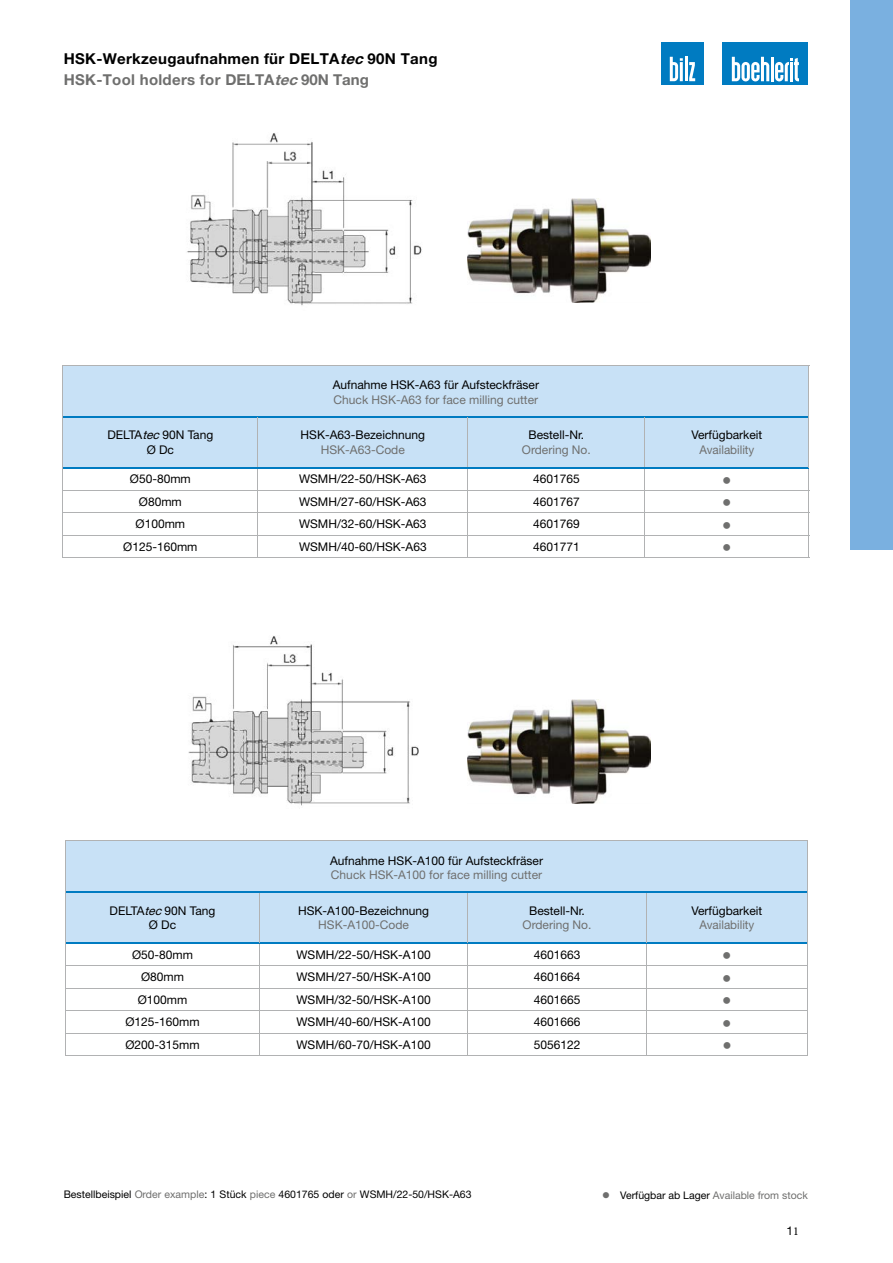
<style>
.page{position:relative;width:893px;height:1263px;background:#fff}
.page>*{position:absolute;margin:0;border:0;box-sizing:border-box;transform-origin:0 0}
.t1{font:700 15px/21px "Helvetica Neue LT Pro";letter-spacing:.02em;color:#000}
.t2{font:12px/14.4px "Helvetica Neue LT Pro";color:#000;text-align:center}
.t3{font:12px "Helvetica Neue LT Pro";color:#6f6f6e}
.t4{font:10.5px "Helvetica Neue LT Pro";color:#000}
.t5{font:10.5px "Helvetica Neue LT Pro";color:#6f6f6e}
.s1{font-style:italic}
.s2{color:#6f6f6e}
.s3{font-style:italic;color:#6f6f6e}
.s4{color:#000}
.s5{font-family:"Minion Pro"}
</style>
<div class="page">
<div style="left:723px;top:43px;width:85px;height:42px;background:#007bc1"></div>
<hr style="left:771px;top:57px;width:3px;height:24px;background:#fff">
<svg style="left:775px;top:58px;width:24px;height:23px"></svg>
<svg style="left:732px;top:57px;width:37px;height:24px"></svg>
<div style="left:661px;top:43px;width:43px;height:42px;background:#007bc1"></div>
<svg style="left:689px;top:62px;width:6px;height:19px"></svg>
<hr style="left:684px;top:57px;width:3px;height:24px;background:#fff">
<svg style="left:670px;top:57px;width:13px;height:24px"></svg>
<div style="left:63px;top:366px;width:746px;height:51px;background:#c8e1f6"></div>
<hr style="left:62px;top:365px;width:196px;height:1px;background:#b1b2b3">
<hr style="left:62px;top:366px;width:1px;height:51px;background:#b1b2b3">
<hr style="left:258px;top:365px;width:210px;height:1px;background:#b1b2b3">
<hr style="left:468px;top:365px;width:177px;height:1px;background:#b1b2b3">
<hr style="left:645px;top:365px;width:164px;height:1px;background:#b1b2b3">
<hr style="left:809px;top:366px;width:1px;height:51px;background:#b1b2b3">
<hr style="left:62px;top:557px;width:196px;height:1px;background:#b1b2b3">
<hr style="left:258px;top:557px;width:210px;height:1px;background:#b1b2b3">
<hr style="left:468px;top:557px;width:177px;height:1px;background:#b1b2b3">
<hr style="left:645px;top:557px;width:164px;height:1px;background:#b1b2b3">
<hr style="left:63px;top:416px;width:195px;height:1px;background:#007bc1">
<hr style="left:258px;top:416px;width:210px;height:1px;background:#007bc1">
<hr style="left:468px;top:416px;width:177px;height:1px;background:#007bc1">
<hr style="left:645px;top:416px;width:164px;height:1px;background:#007bc1">
<div style="left:66px;top:841px;width:741px;height:51px;background:#c8e1f6"></div>
<hr style="left:65px;top:840px;width:194px;height:1px;background:#b1b2b3">
<hr style="left:65px;top:841px;width:1px;height:51px;background:#b1b2b3">
<hr style="left:259px;top:840px;width:209px;height:1px;background:#b1b2b3">
<hr style="left:468px;top:840px;width:178px;height:1px;background:#b1b2b3">
<hr style="left:646px;top:840px;width:162px;height:1px;background:#b1b2b3">
<hr style="left:807px;top:841px;width:1px;height:51px;background:#b1b2b3">
<hr style="left:65px;top:1055px;width:194px;height:1px;background:#b1b2b3">
<hr style="left:259px;top:1055px;width:209px;height:1px;background:#b1b2b3">
<hr style="left:468px;top:1055px;width:178px;height:1px;background:#b1b2b3">
<hr style="left:646px;top:1055px;width:162px;height:1px;background:#b1b2b3">
<hr style="left:66px;top:891px;width:193px;height:1px;background:#007bc1">
<hr style="left:259px;top:891px;width:209px;height:1px;background:#007bc1">
<hr style="left:468px;top:891px;width:178px;height:1px;background:#007bc1">
<hr style="left:646px;top:891px;width:161px;height:1px;background:#007bc1">
<img style="left:187px;top:133px;width:235px;height:173px">
<img style="left:468px;top:199px;width:183px;height:104px">
<img style="left:188px;top:636px;width:231px;height:170px">
<img style="left:468px;top:700px;width:183px;height:103px">
<div style="left:850px;top:0;width:43px;height:550px;background:#7ab0e0"></div>
<svg style="left:62px;top:417px;width:748px;height:140px"></svg>
<svg style="left:65px;top:892px;width:743px;height:163px"></svg>
<p class="t1" style="left:64px;top:48px;width:375px">HSK-Werkzeugaufnahmen für DELTA<span class="s1">tec</span> 90N Tang<br><span class="s2">HSK-Tool holders for DELTA</span><span class="s3">tec</span><span class="s2">90N Tang</span></p>
<p class="t2" style="left:333px;top:378px;width:208px">Aufnahme HSK-A63 für Aufsteckfräser</p>
<p class="t3" style="left:334px;top:392px;width:206px">Chuck HSK-A63 for face milling cutter</p>
<p class="t2" style="left:107px;top:428px;width:107px">DELTA<span class="s1">tec</span>90N Tang<br>Ø Dc</p>
<p class="t2" style="left:301px;top:428px;width:126px">HSK-A63-Bezeichnung</p>
<p class="t3" style="left:321px;top:442px;width:86px">HSK-A63-Code</p>
<p class="t2" style="left:528px;top:428px;width:57px">Bestell-Nr.</p>
<p class="t3" style="left:522px;top:442px;width:70px">Ordering No.</p>
<p class="t2" style="left:130px;top:472px;width:62px">Ø50-80mm</p>
<p class="t2" style="left:299px;top:472px;width:129px">WSMH/22-50/HSK-A63</p>
<p class="t2" style="left:533px;top:472px;width:48px">4601765</p>
<p class="t2" style="left:139px;top:494px;width:44px">Ø80mm</p>
<p class="t2" style="left:299px;top:494px;width:129px">WSMH/27-60/HSK-A63</p>
<p class="t2" style="left:533px;top:494px;width:48px">4601767</p>
<p class="t2" style="left:136px;top:517px;width:51px">Ø100mm</p>
<p class="t2" style="left:299px;top:517px;width:129px">WSMH/32-60/HSK-A63</p>
<p class="t2" style="left:533px;top:517px;width:48px">4601769</p>
<p class="t2" style="left:123px;top:539px;width:76px">Ø125-160mm</p>
<p class="t2" style="left:299px;top:539px;width:129px">WSMH/40-60/HSK-A63</p>
<p class="t2" style="left:533px;top:539px;width:48px">4601771</p>
<p class="t2" style="left:691px;top:428px;width:72px">Verfügbarkeit</p>
<p class="t3" style="left:699px;top:442px;width:57px">Availability</p>
<p class="t2" style="left:330px;top:853px;width:214px">Aufnahme HSK-A100 für Aufsteckfräser</p>
<p class="t3" style="left:331px;top:867px;width:213px">Chuck HSK-A100 for face milling cutter</p>
<p class="t2" style="left:110px;top:903px;width:107px">DELTA<span class="s1">tec</span>90N Tang<br>Ø Dc</p>
<p class="t2" style="left:298px;top:903px;width:133px">HSK-A100-Bezeichnung</p>
<p class="t3" style="left:318px;top:917px;width:92px">HSK-A100-Code</p>
<p class="t2" style="left:529px;top:903px;width:57px">Bestell-Nr.</p>
<p class="t3" style="left:523px;top:917px;width:70px">Ordering No.</p>
<p class="t2" style="left:132px;top:947px;width:62px">Ø50-80mm</p>
<p class="t2" style="left:296px;top:947px;width:136px">WSMH/22-50/HSK-A100</p>
<p class="t2" style="left:534px;top:947px;width:48px">4601663</p>
<p class="t2" style="left:141px;top:969px;width:44px">Ø80mm</p>
<p class="t2" style="left:296px;top:969px;width:136px">WSMH/27-50/HSK-A100</p>
<p class="t2" style="left:534px;top:969px;width:48px">4601664</p>
<p class="t2" style="left:138px;top:992px;width:51px">Ø100mm</p>
<p class="t2" style="left:296px;top:992px;width:136px">WSMH/32-50/HSK-A100</p>
<p class="t2" style="left:534px;top:992px;width:48px">4601665</p>
<p class="t2" style="left:125px;top:1014px;width:76px">Ø125-160mm</p>
<p class="t2" style="left:296px;top:1014px;width:136px">WSMH/40-60/HSK-A100</p>
<p class="t2" style="left:534px;top:1014px;width:48px">4601666</p>
<p class="t2" style="left:125px;top:1037px;width:76px">Ø200-315mm</p>
<p class="t2" style="left:296px;top:1037px;width:136px">WSMH/60-70/HSK-A100</p>
<p class="t2" style="left:534px;top:1037px;width:48px">5056122</p>
<p class="t2" style="left:691px;top:903px;width:72px">Verfügbarkeit</p>
<p class="t3" style="left:699px;top:917px;width:57px">Availability</p>
<p class="t4" style="left:64px;top:1187px;width:409px">Bestellbeispiel <span class="s2">Order example</span>: 1 Stück <span class="s2">piece</span> 4601765 oder <span class="s2">or</span> WSMH/22-50/HSK-A63</p>
<p class="t5" style="left:602px;top:1188px;width:207px">● <span class="s4">Verfügbar ab Lager</span> Available from stock</p>
<p class="t2" style="left:786px;top:1223px;width:14px">1<span class="s5">1</span></p>
</div>
